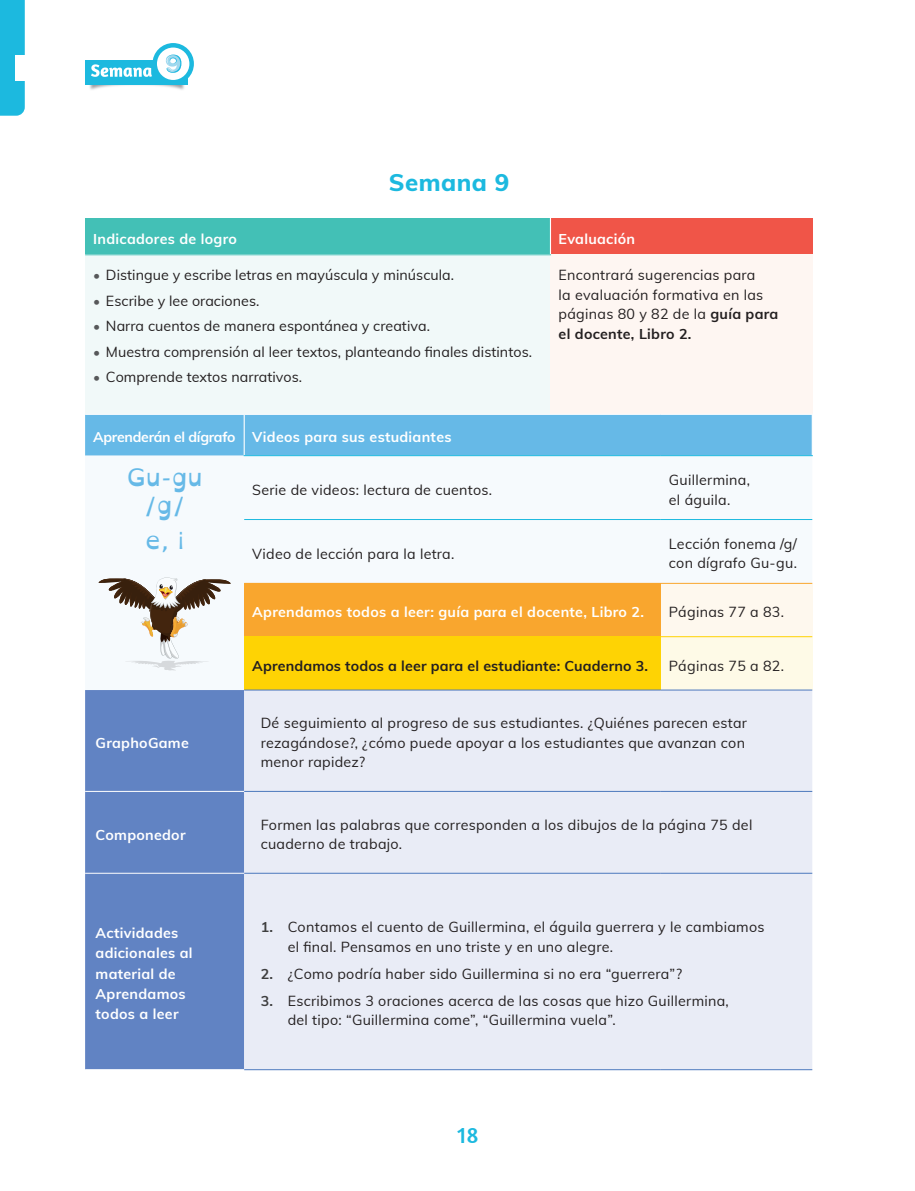
<style>
.page{position:relative;width:915px;height:1191px;background:#fff}
.page>*{position:absolute;margin:0;border:0;box-sizing:border-box;transform-origin:0 0}
.Letra{font:24px "Open Dyslexic Alta";color:#66b9e7}
.Semana{font:800 24px "Muli";letter-spacing:.02em;color:#1cb9df}
.t1{font:23.4px "Amaranth";color:#1cb9df}
.Letra-2{font:22.5px "Open Dyslexic Alta";color:#66b9e7}
.Tabla_tex_Semanas{font:14.25px/19.5px "Muli";letter-spacing:.02em;color:#231f20}
.Cabezote_blanco{font:700 14.25px/20.2px "Muli";letter-spacing:.02em;color:#fff}
.Cabezote_negro{font:700 14.25px "Muli";letter-spacing:.01em;color:#231f20}
.Cabezote_blanco-2{font:700 14.1px "Muli";letter-spacing:-.02em;color:#fff}
.s1{font-size:13.5px;color:#57585a}
.s2{font-weight:700}
.s3{font-size:24px}
.s4{font-weight:700;color:#3e3e3f}
</style>
<div class="page">
<img style="left:85px;top:44px;width:109px;height:46px">
<div style="left:85px;top:60px;width:103px;height:24px;background:#1cb9df"></div>
<svg style="left:152px;top:43px;width:42px;height:41px"></svg>
<div style="left:157px;top:48px;width:32px;height:32px;background:#fff;border-radius:50%"></div>
<svg style="left:91px;top:64px;width:61px;height:13px"></svg>
<div style="left:0;top:0;width:25px;height:116px;background:#1cb9df"></div>
<div style="left:15px;top:55px;width:19px;height:25px;background:#fff"></div>
<svg style="left:166px;top:55px;width:15px;height:18px"></svg>
<div style="left:85px;top:218px;width:465px;height:37px;background:#43c0b6"></div>
<div style="left:550px;top:218px;width:262px;height:37px;background:#f05548"></div>
<div style="left:85px;top:255px;width:465px;height:159px;background:#f1f9f9"></div>
<div style="left:550px;top:255px;width:262px;height:159px;background:#fef6f2"></div>
<hr style="left:549px;top:218px;width:2px;height:37px;background:#fff">
<hr style="left:85px;top:254px;width:466px;height:1px;background:#43c0b6">
<div style="left:85px;top:415px;width:726px;height:41px;background:#66b9e7"></div>
<div style="left:168px;top:456px;width:644px;height:215px;background:#f6fafd"></div>
<div style="left:244px;top:583px;width:416px;height:53px;background:#f9a62e"></div>
<div style="left:660px;top:583px;width:152px;height:53px;background:#fef8ee"></div>
<div style="left:244px;top:636px;width:416px;height:54px;background:#fed304"></div>
<div style="left:660px;top:636px;width:152px;height:54px;background:#fefae7"></div>
<div style="left:85px;top:690px;width:159px;height:379px;background:#6183c3"></div>
<div style="left:244px;top:691px;width:568px;height:378px;background:#e9ecf6"></div>
<hr style="left:243px;top:414px;width:2px;height:41px;background:#fff">
<hr style="left:244px;top:519px;width:416px;height:1px;background:#1cb9df">
<hr style="left:660px;top:519px;width:152px;height:1px;background:#1cb9df">
<hr style="left:85px;top:791px;width:159px;height:1px;background:#fff">
<hr style="left:85px;top:873px;width:159px;height:1px;background:#fff">
<hr style="left:244px;top:791px;width:416px;height:1px;background:#4c78bd">
<hr style="left:660px;top:791px;width:152px;height:1px;background:#4c78bd">
<hr style="left:243px;top:455px;width:417px;height:1px;background:#1cb9df">
<hr style="left:660px;top:455px;width:152px;height:1px;background:#1cb9df">
<hr style="left:660px;top:583px;width:152px;height:1px;background:#f9a62e">
<hr style="left:660px;top:636px;width:152px;height:1px;background:#fed304">
<hr style="left:244px;top:690px;width:416px;height:1px;background:#4c78bd">
<hr style="left:660px;top:690px;width:152px;height:1px;background:#4c78bd">
<hr style="left:244px;top:873px;width:416px;height:1px;background:#4c78bd">
<hr style="left:660px;top:873px;width:152px;height:1px;background:#4c78bd">
<hr style="left:244px;top:1069px;width:416px;height:1px;background:#4c78bd">
<hr style="left:660px;top:1069px;width:152px;height:1px;background:#4c78bd">
<svg style="left:98px;top:576px;width:134px;height:94px"></svg>
<p class="Semana" style="left:388px;top:164px;width:122px">Semana 9</p>
<p class="Cabezote_blanco" style="left:93px;top:228px;width:145px">Indicadores de logro</p>
<p class="Cabezote_blanco" style="left:558px;top:228px;width:78px">Evaluación</p>
<p class="Tabla_tex_Semanas" style="left:93px;top:265px;width:362px"><span class="s1">•</span> Distingue y escribe letras en mayúscula y minúscula.</p>
<p class="Tabla_tex_Semanas" style="left:93px;top:290px;width:168px"><span class="s1">•</span> Escribe y lee oraciones.</p>
<p class="Tabla_tex_Semanas" style="left:93px;top:316px;width:338px"><span class="s1">•</span> Narra cuentos de manera espontánea y creativa.</p>
<p class="Tabla_tex_Semanas" style="left:93px;top:341px;width:440px"><span class="s1">•</span> Muestra comprensión al leer textos, planteando finales distintos.</p>
<p class="Tabla_tex_Semanas" style="left:93px;top:367px;width:210px"><span class="s1">•</span> Comprende textos narrativos.</p>
<p class="Tabla_tex_Semanas" style="left:558px;top:265px;width:221px">Encontrará sugerencias para<br>la evaluación formativa en las páginas 80 y 82 de la <span class="s2">guía para el docente, Libro 2.</span></p>
<p class="Cabezote_blanco-2" style="left:93px;top:427px;width:144px">Aprenderán el dígrafo</p>
<p class="Cabezote_blanco" style="left:252px;top:426px;width:201px">Videos para sus estudiantes</p>
<p class="Letra" style="left:127px;top:463px;width:77px">Gu-gu</p>
<p class="Letra" style="left:144px;top:492px;width:42px">/g/</p>
<p class="Letra-2" style="left:145px;top:527px;width:40px"><span class="s3">e</span>, i</p>
<p class="Tabla_tex_Semanas" style="left:252px;top:479px;width:241px">Serie de videos: lectura de cuentos.</p>
<p class="Tabla_tex_Semanas" style="left:668px;top:469px;width:82px">Guillermina, el águila.</p>
<p class="Tabla_tex_Semanas" style="left:252px;top:543px;width:203px">Video de lección para la letra.</p>
<p class="Tabla_tex_Semanas" style="left:668px;top:533px;width:129px">Lección fonema /g/ con dígrafo Gu-gu.</p>
<p class="Cabezote_blanco" style="left:252px;top:601px;width:393px">Aprendamos todos a leer: guía para el docente, Libro 2.</p>
<p class="Tabla_tex_Semanas" style="left:668px;top:601px;width:117px">Páginas 77 a 83.</p>
<p class="Cabezote_negro" style="left:252px;top:655px;width:397px">Aprendamos todos a leer para el estudiante: Cuaderno 3.</p>
<p class="Tabla_tex_Semanas" style="left:668px;top:655px;width:117px">Páginas 75 a 82.</p>
<p class="Cabezote_blanco" style="left:96px;top:732px;width:95px">GraphoGame</p>
<p class="Tabla_tex_Semanas" style="left:260px;top:713px;width:487px">Dé seguimiento al progreso de sus estudiantes. ¿Quiénes parecen estar rezagándose?, ¿cómo puede apoyar a los estudiantes que avanzan con menor rapidez?</p>
<p class="Cabezote_blanco" style="left:96px;top:823px;width:91px">Componedor</p>
<p class="Tabla_tex_Semanas" style="left:260px;top:814px;width:493px">Formen las palabras que corresponden a los dibujos de la página 75 del cuaderno de trabajo.</p>
<p class="Cabezote_blanco" style="left:96px;top:922px;width:98px">Actividades adicionales al material de<br>Aprendamos todos a leer</p>
<p class="Tabla_tex_Semanas" style="left:287px;top:916px;width:478px;text-indent:-27px"><span class="s4">1.</span> Contamos el cuento de Guillermina, el águila guerrera y le cambiamos el final. Pensamos en uno triste y en uno alegre.</p>
<p class="Tabla_tex_Semanas" style="left:260px;top:963px;width:423px"><span class="s4">2.</span> ¿Como podría haber sido Guillermina si no era “guerrera”?</p>
<p class="Tabla_tex_Semanas" style="left:287px;top:990px;width:442px;text-indent:-27px"><span class="s4">3.</span> Escribimos 3 oraciones acerca de las cosas que hizo Guillermina, del tipo: “Guillermina come”, “Guillermina vuela”.</p>
<h2 class="t1" style="left:457px;top:1121px;width:23px">18</h2>
</div>
